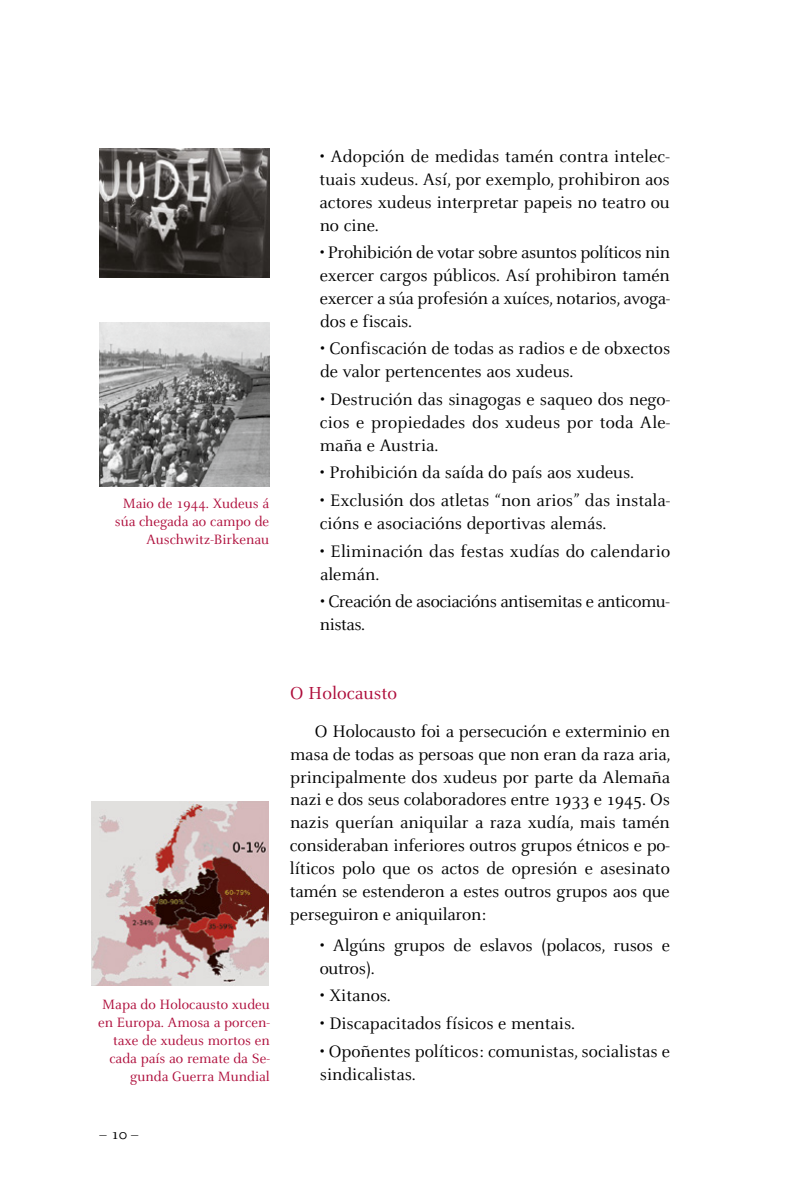
<style>
.page{position:relative;width:794px;height:1191px;background:#fff}
.page>*{position:absolute;margin:0;border:0;box-sizing:border-box;transform-origin:0 0}
.t1{font:19.25px "Celeste";color:#ae0c3a}
.t2{font:18.38px/22.8px "Celeste";color:#000}
.t3{font:18.38px/22.8px "Celeste";letter-spacing:-.025em;color:#000}
.t4{font:15.75px "Celeste";color:#000}
.t5{font:14.88px/17.8px "Celeste";color:#ae0c3a;text-align:right}
</style>
<div class="page">
<img style="left:99px;top:149px;width:171px;height:129px">
<img style="left:92px;top:801px;width:177px;height:184px">
<img style="left:99px;top:322px;width:171px;height:164px">
<p class="t5" style="left:115px;top:495px;width:156px">Maio de 1944. Xudeus á súa chegada ao campo de<br>Auschwitz-Birkenau</p>
<p class="t2" style="left:320px;top:145px;width:352px;text-align:justify">• Adopción de medidas tamén contra intelec&shy;tuais xudeus. Así, por exemplo, prohibiron aos actores xudeus interpretar papeis no teatro ou no cine.</p>
<p class="t2" style="left:320px;top:242px;width:352px;text-align:justify">• Prohibición de votar sobre asuntos políticos nin exercer cargos públicos. Así prohibiron tamén exercer a súa profesión a xuíces, notarios, avoga&shy;dos e fiscais.</p>
<p class="t2" style="left:320px;top:338px;width:352px">• Confiscación de todas as radios e de obxectos de valor pertencentes aos xudeus.</p>
<p class="t2" style="left:320px;top:388px;width:352px;text-align:justify">• Destrución das sinagogas e saqueo dos nego&shy;cios e propiedades dos xudeus por toda Ale&shy;maña e Austria.</p>
<p class="t2" style="left:320px;top:462px;width:316px">• Prohibición da saída do país aos xudeus.</p>
<p class="t2" style="left:320px;top:489px;width:352px">• Exclusión dos atletas “non arios” das instala&shy;cións e asociacións deportivas alemás.</p>
<p class="t2" style="left:320px;top:540px;width:352px">• Eliminación das festas xudías do calendario alemán.</p>
<p class="t3" style="left:320px;top:591px;width:351px">• Creación de asociacións antisemitas e anticomu&shy;nistas.</p>
<p class="t5" style="left:98px;top:996px;width:173px">Mapa do Holocausto xudeu en Europa. Amosa a porcen&shy;taxe de xudeus mortos en cada país ao remate da Se&shy;gunda Guerra Mundial</p>
<p class="t4" style="left:99px;top:1125px;width:41px">–10–</p>
<p class="t1" style="left:290px;top:682px;width:109px">O Holocausto</p>
<p class="t2" style="left:290px;top:720px;width:382px;text-align:justify;text-indent:25px">O Holocausto foi a persecución e exterminio en masa de todas as persoas que non eran da raza aria, principalmente dos xudeus por parte da Alemaña nazi e dos seus colaboradores entre 1933 e 1945. Os nazis querían aniquilar a raza xudía, mais tamén consideraban inferiores outros grupos étnicos e po&shy;líticos polo que os actos de opresión e asesinato tamén se estenderon a estes outros grupos aos que perseguiron e aniquilaron:</p>
<p class="t2" style="left:320px;top:934px;width:352px">• Algúns grupos de eslavos (polacos, rusos e outros).</p>
<p class="t2" style="left:320px;top:984px;width:73px">• Xitanos.</p>
<p class="t2" style="left:320px;top:1012px;width:257px">• Discapacitados físicos e mentais.</p>
<p class="t2" style="left:320px;top:1040px;width:352px">• Opoñentes políticos: comunistas, socialistas e sindicalistas.</p>
</div>
